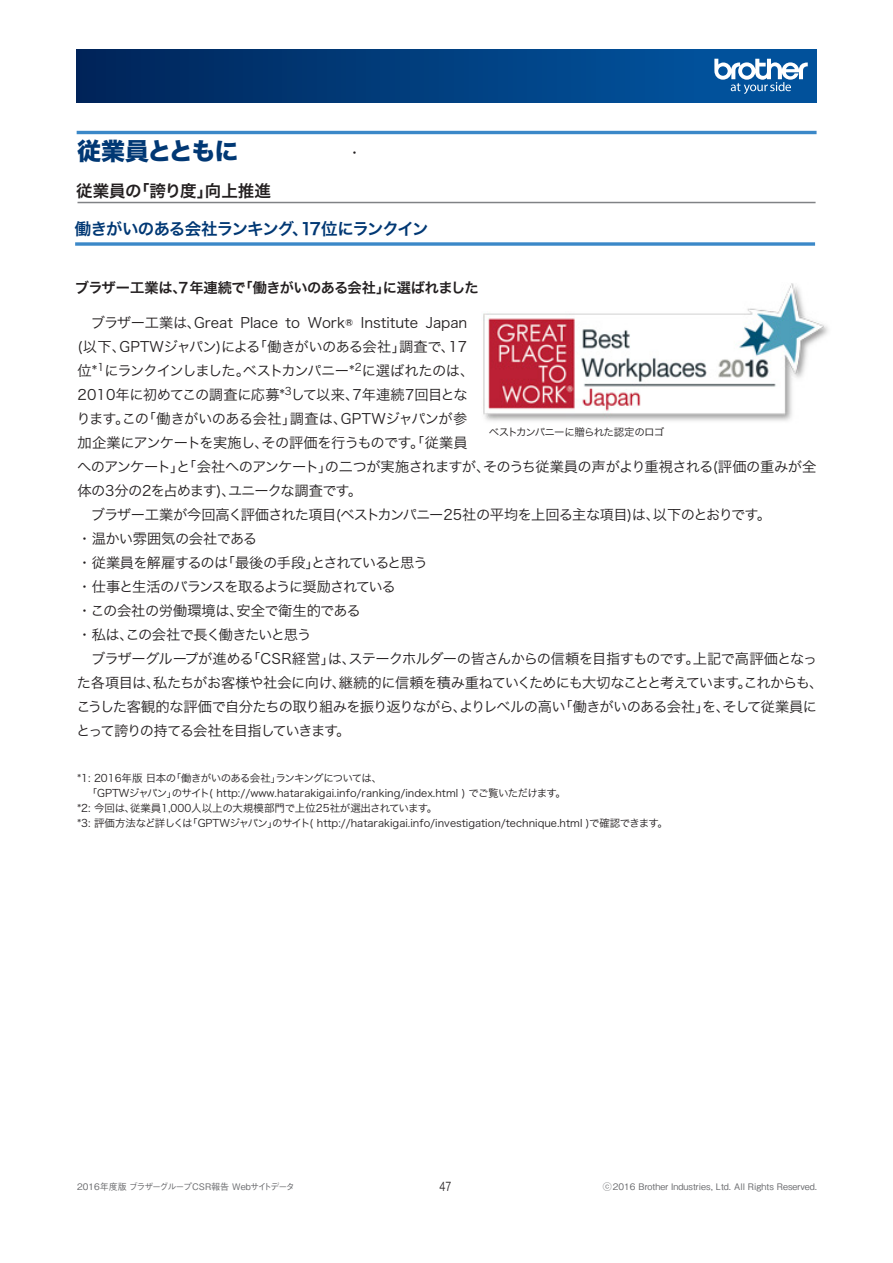
<style>
.page{position:relative;width:893px;height:1263px;background:#fff}
.page>*{position:absolute;margin:0;border:0;box-sizing:border-box;transform-origin:0 0}
.t1{font:24px "Hira Kaku Std W8";letter-spacing:-.055em;color:#013874}
.t2{font:16.5px "Hira Kaku Pro W6";letter-spacing:-.065em;color:#013874}
.t3{font:16.5px "Hira Kaku Pro W6";letter-spacing:-.005em;color:#231f20}
.t4{font:14.25px/24px "Hira Kaku Pro W3";letter-spacing:-.045em;color:#231f20}
.t5{font:14.25px "Hira Kaku Pro W6";letter-spacing:-.035em;color:#231f20}
.t6{font:12px "Hira Kaku Pro W3";color:#231f20;scale:.75 1}
.t7{font:10.5px "Hira Kaku Pro W3";color:#231f20}
.t8{font:10.5px "Hira Kaku Pro W3";letter-spacing:-.06em;color:#231f20}
.t9{font:10.5px "Hira Kaku Pro W3";letter-spacing:-.065em;color:#231f20}
.t10{font:500 9px "Gothic BBB Pro";color:#6c6d70}
.t11{font:500 9px "Gothic BBB Pro";letter-spacing:-.03em;color:#6c6d70}
</style>
<div class="page">
<div style="left:76px;top:50px;width:741px;height:52px;background:linear-gradient(to right,#00265a,#0258a4)"></div>
<svg style="left:714px;top:59px;width:94px;height:35px"></svg>
<hr style="left:77px;top:131px;width:739px;height:3px;background:#3b88c8">
<hr style="left:78px;top:202px;width:738px;height:1px;background:#808285">
<svg style="left:75px;top:242px;width:740px;height:4px;background:#5799d0"></svg>
<img style="left:483px;top:283px;width:345px;height:138px">
<p class="t1" style="left:77px;top:137px;width:163px">従業員とともに</p>
<p class="t3" style="left:76px;top:176px;width:196px">従業員の「誇り度」向上推進</p>
<p class="t4" style="left:347px;top:139px;width:16px">・</p>
<p class="t2" style="left:75px;top:213px;width:355px">働きがいのある会社ランキング、17位にランクイン</p>
<p class="t5" style="left:75px;top:275px;width:405px">ブラザー工業は、７年連続で「働きがいのある会社」に選ばれました</p>
<p class="t4" style="left:76px;top:309px;width:749px">　ブラザー工業は、Great Place to Work® Institute Japan<br>(以下、GPTWジャパン)による「働きがいのある会社」調査で、17<br>位*<sup>1</sup>にランクインしました。ベストカンパニー*<sup>2</sup>に選ばれたのは、<br>2010年に初めてこの調査に応募*<sup>3</sup>して以来、7年連続7回目とな<br>ります。この「働きがいのある会社」調査は、GPTWジャパンが参<br>加企業にアンケートを実施し、その評価を行うものです。「従業員<br>へのアンケート」と「会社へのアンケート」の二つが実施されますが、そのうち従業員の声がより重視される(評価の重みが全体の3分の2を占めます)、ユニークな調査です。<br>　ブラザー工業が今回高く評価された項目(ベストカンパニー25社の平均を上回る主な項目)は、以下のとおりです。<br>・温かい雰囲気の会社である<br>・従業員を解雇するのは「最後の手段」とされていると思う<br>・仕事と生活のバランスを取るように奨励されている<br>・この会社の労働環境は、安全で衛生的である<br>・私は、この会社で長く働きたいと思う<br>　ブラザーグループが進める「CSR経営」は、ステークホルダーの皆さんからの信頼を目指すものです。上記で高評価となった各項目は、私たちがお客様や社会に向け、継続的に信頼を積み重ねていくためにも大切なことと考えています。これからも、こうした客観的な評価で自分たちの取り組みを振り返りながら、よりレベルの高い「働きがいのある会社」を、そして従業員にとって誇りの持てる会社を目指していきます。</p>
<p class="t8" style="left:78px;top:768px;width:306px">*1: 2016年版 日本の「働きがいのある会社」ランキングについては、</p>
<p class="t7" style="left:87px;top:783px;width:481px">「GPTWジャパン」のサイト( http://www.hatarakigai.info/ranking/index.html ) でご覧いただけます。</p>
<p class="t7" style="left:78px;top:798px;width:361px">*2: 今回は、従業員1,000人以上の大規模部門で上位25社が選出されています。</p>
<p class="t7" style="left:78px;top:813px;width:592px">*3: 評価方法など詳しくは「GPTWジャパン」のサイト( http://hatarakigai.info/investigation/technique.html )で確認できます。</p>
<p class="t9" style="left:489px;top:423px;width:177px">ベストカンパニーに贈られた認定のロゴ</p>
<p class="t11" style="left:77px;top:1180px;width:219px">2016年度版 ブラザーグループCSR報告 Webサイトデータ</p>
<p class="t6" style="left:440px;top:1175px;width:17px">47</p>
<p class="t10" style="left:603px;top:1180px;width:216px">ⓒ2016 Brother Industries, Ltd. All Rights Reserved.</p>
</div>
